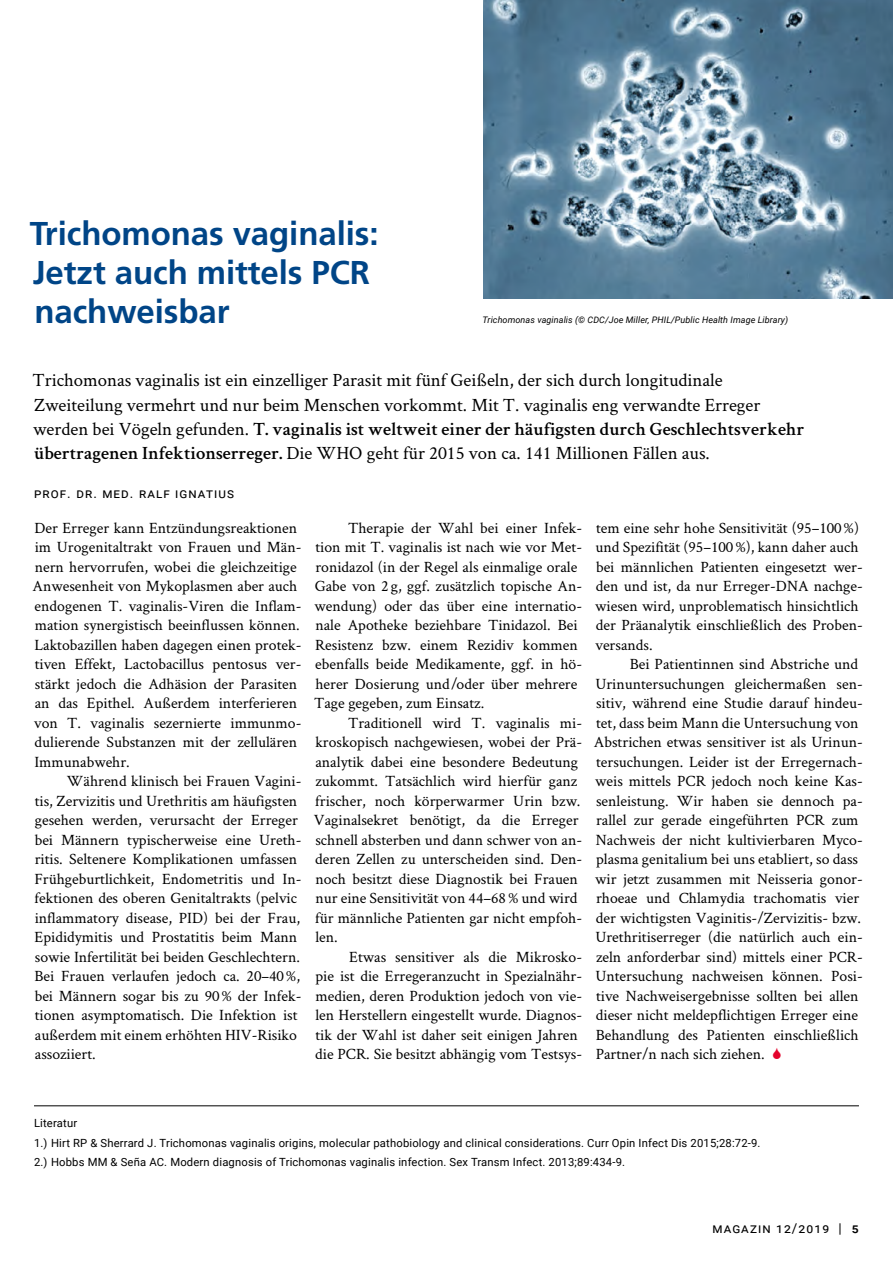
<style>
.page{position:relative;width:893px;height:1263px;background:#fff}
.page>*{position:absolute;margin:0;border:0;box-sizing:border-box;transform-origin:0 0}
.t1{font:700 33px/39px "Frutiger";letter-spacing:-.005em;color:#004587}
.t2{font:18.75px/24.3px "Crimson Text";color:#000}
.t3{font:15.75px/19.5px "Crimson Text";color:#000}
.t4{font:13.5px "Roboto";letter-spacing:.08em;color:#000}
.t5{font:11.25px/19.2px "Roboto";letter-spacing:.015em;color:#000}
.t6{font:italic 9px "Roboto";letter-spacing:.01em;color:#000}
.s1{font-weight:600}
.s2{font-weight:500}
</style>
<div class="page">
<hr style="left:34px;top:1105px;width:825px;height:1px;background:#000">
<img style="left:483px;top:0;width:410px;height:299px">
<h1 class="t1" style="left:30px;top:214px;width:350px">Trichomonas vaginalis:<br>Jetzt auch mittels PCR nachweisbar</h1>
<p class="t6" style="left:483px;top:313px;width:307px">Trichomonas vaginalis (© CDC/Joe Miller, PHIL/Public Health Image Library)</p>
<p class="t2" style="left:33px;top:367px;width:773px">Trichomonas vaginalis ist ein einzelliger Parasit mit fünf Geißeln, der sich durch longitudinale Zweiteilung vermehrt und nur beim Menschen vorkommt. Mit T. vaginalis eng verwandte Erreger werden bei Vögeln gefunden. <span class="s1">T. vaginalis ist weltweit einer der häufigsten durch Geschlechtsverkehr übertragenen Infektionserreger.</span> Die WHO geht für 2015 von ca. 141 Millionen Fällen aus.</p>
<p class="t4" style="left:34px;top:484px;width:202px">Prof. Dr. med. Ralf Ignatius</p>
<p class="t3" style="left:33px;top:517px;width:270px">Der Erreger kann Entzündungsreaktionen im Urogenitaltrakt von Frauen und Män&shy;nern hervorrufen, wobei die gleichzeitige Anwesenheit von Mykoplasmen aber auch endogenen T. vaginalis-Viren die Inflam&shy;mation synergistisch beeinflussen können.<br>Laktobazillen haben dagegen einen protek&shy;tiven Effekt, Lactobacillus pentosus ver&shy;stärkt jedoch die Adhäsion der Parasiten an das Epithel. Außerdem interferieren von T. vaginalis sezernierte immunmo&shy;dulierende Substanzen mit der zellulären Immunabwehr.</p>
<p class="t3" style="left:34px;top:771px;width:269px;text-indent:33px">Während klinisch bei Frauen Vagini&shy;tis, Zervizitis und Urethritis am häufigsten gesehen werden, verursacht der Erreger bei Männern typischerweise eine Ureth&shy;ritis. Seltenere Komplikationen umfassen Frühgeburtlichkeit, Endometritis und In&shy;fektionen des oberen Genitaltrakts (pelvic inflammatory disease, PID) bei der Frau, Epididymitis und Prostatitis beim Mann sowie Infertilität bei beiden Geschlechtern.<br>Bei Frauen verlaufen jedoch ca. 20–40%, bei Männern sogar bis zu 90% der Infek&shy;tionen asymptomatisch. Die Infektion ist außerdem mit einem erhöhten HIV-Risiko assoziiert.</p>
<p class="t3" style="left:314px;top:517px;width:270px;text-indent:34px">Therapie der Wahl bei einer Infek&shy;tion mit T. vaginalis ist nach wie vor Met&shy;ronidazol (in der Regel als einmalige orale Gabe von 2 g, ggf. zusätzlich topische An&shy;wendung) oder das über eine internatio&shy;nale Apotheke beziehbare Tinidazol. Bei Resistenz bzw. einem Rezidiv kommen ebenfalls beide Medikamente, ggf. in hö&shy;herer Dosierung und/oder über mehrere Tage gegeben, zum Einsatz.</p>
<p class="t3" style="left:314px;top:712px;width:270px;text-indent:34px">Traditionell wird T. vaginalis mi&shy;kroskopisch nachgewiesen, wobei der Prä&shy;analytik dabei eine besondere Bedeutung zukommt. Tatsächlich wird hierfür ganz frischer, noch körperwarmer Urin bzw.<br>Vaginalsekret benötigt, da die Erreger schnell absterben und dann schwer von an&shy;deren Zellen zu unterscheiden sind. Den&shy;noch besitzt diese Diagnostik bei Frauen nur eine Sensitivität von 44–68% und wird für männliche Patienten gar nicht empfoh&shy;len.</p>
<p class="t3" style="left:315px;top:946px;width:268px;text-indent:34px">Etwas sensitiver als die Mikrosko&shy;pie ist die Erregeranzucht in Spezialnähr&shy;medien, deren Produktion jedoch von vie&shy;len Herstellern eingestellt wurde. Diagnos&shy;tik der Wahl ist daher seit einigen Jahren die PCR. Sie besitzt abhängig vom Testsys-</p>
<p class="t3" style="left:595px;top:517px;width:269px">tem eine sehr hohe Sensitivität (95–100%) und Spezifität (95–100%), kann daher auch bei männlichen Patienten eingesetzt wer&shy;den und ist, da nur Erreger-DNA nachge&shy;wiesen wird, unproblematisch hinsichtlich der Präanalytik einschließlich des Proben&shy;versands.</p>
<p class="t3" style="left:594px;top:654px;width:270px;text-indent:36px">Bei Patientinnen sind Abstriche und Urinuntersuchungen gleichermaßen sen&shy;sitiv, während eine Studie darauf hindeu&shy;tet, dass beim Mann die Untersuchung von Abstrichen etwas sensitiver ist als Urinun&shy;tersuchungen. Leider ist der Erregernach&shy;weis mittels PCR jedoch noch keine Kas&shy;senleistung. Wir haben sie dennoch pa&shy;rallel zur gerade eingeführten PCR zum Nachweis der nicht kultivierbaren Myco&shy;plasma genitalium bei uns etabliert, so dass wir jetzt zusammen mit Neisseria gonor&shy;rhoeae und Chlamydia trachomatis vier der wichtigsten Vaginitis-/Zervizitis- bzw.<br>Urethritiserreger (die natürlich auch ein&shy;zeln anforderbar sind) mittels einer PCR-Untersuchung nachweisen können. Posi&shy;tive Nachweisergebnisse sollten bei allen dieser nicht meldepflichtigen Erreger eine Behandlung des Patienten einschließlich Partner/n nach sich ziehen.</p>
<p class="t5" style="left:34px;top:1113px;width:728px">Literatur<br>1.) Hirt RP &amp; Sherrard J. Trichomonas vaginalis origins, molecular pathobiology and clinical considerations. Curr Opin Infect Dis 2015;28:72-9.<br>2.) Hobbs MM &amp; Seña AC. Modern diagnosis of Trichomonas vaginalis infection. Sex Transm Infect. 2013;89:434-9.</p>
<p class="t4" style="left:712px;top:1219px;width:148px">magazin 12/2019 | <span class="s2">5</span></p>
</div>
